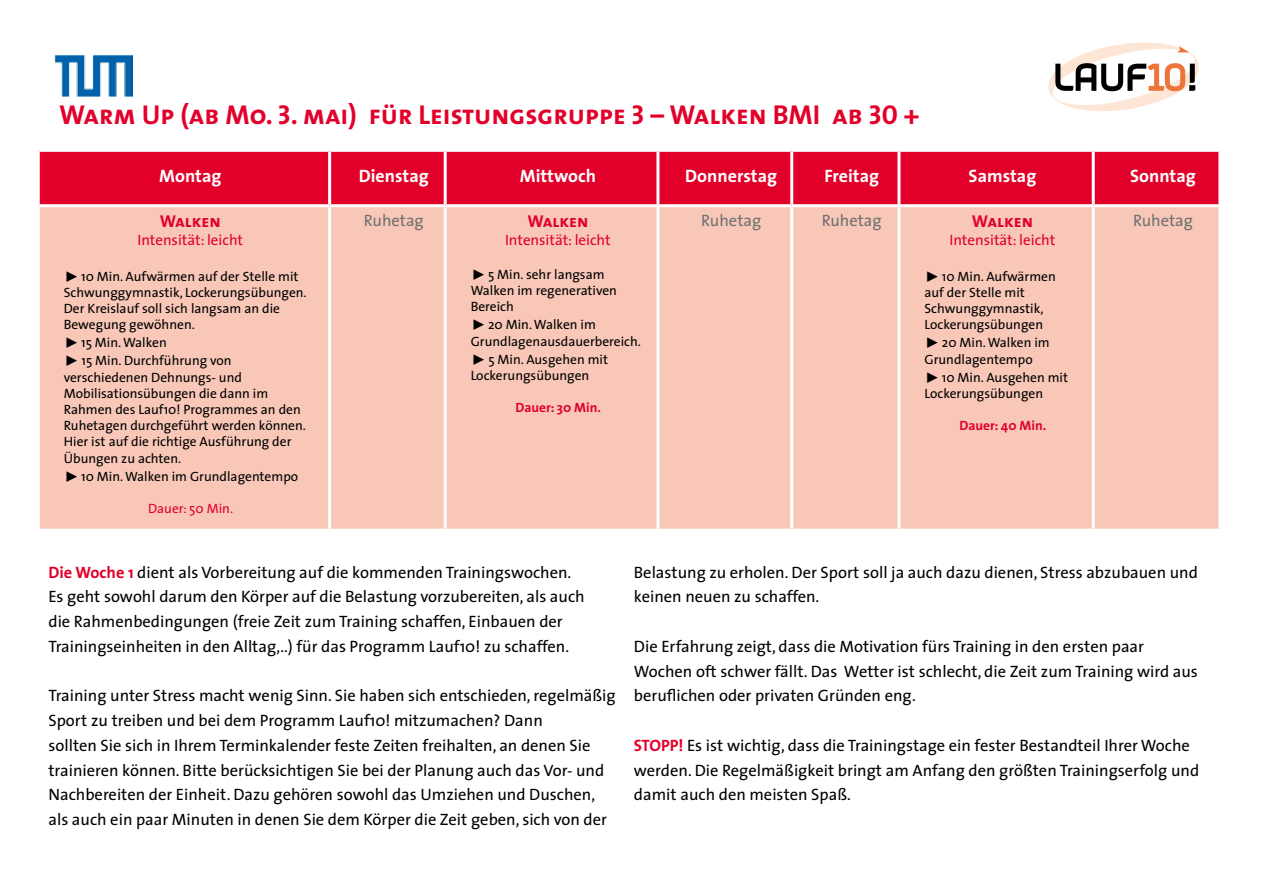
<style>
.page{position:relative;width:1263px;height:893px;background:#fff}
.page>*{position:absolute;margin:0;border:0;box-sizing:border-box;transform-origin:0 0}
.t1{font:27.45px "The Sans Bold Caps";color:#e2002a}
.t2{font:700 18px "The Sans";color:#fff}
.t3{font:17.25px "The Sans Bold Caps";color:#e2002a}
.t4{font:16.5px/24.8px "The Sans";color:#000}
.t5{font:16.5px "The Sans";color:#707173}
.t6{font:15px "The Sans";color:#e2002a}
.t7{font:13.5px/16.2px "The Sans";color:#000}
.t8{font:700 13.5px "The Sans";color:#e2002a}
.t9{font:13.5px "The Sans";color:#e2002a}
.s1{font-family:"The Sans Expert";font-size:15px}
.s2{font-weight:700;color:#e2002a}
</style>
<div class="page">
<div style="left:40px;top:152px;width:1178px;height:52px;background:#e2002a"></div>
<div style="left:40px;top:207px;width:1178px;height:322px;background:#f8c7b7"></div>
<hr style="left:328px;top:152px;width:3px;height:52px;background:#fff">
<hr style="left:444px;top:152px;width:3px;height:52px;background:#fff">
<hr style="left:656px;top:152px;width:3px;height:52px;background:#fff">
<hr style="left:790px;top:152px;width:3px;height:52px;background:#fff">
<hr style="left:897px;top:152px;width:3px;height:52px;background:#fff">
<hr style="left:1092px;top:152px;width:3px;height:52px;background:#fff">
<hr style="left:328px;top:207px;width:3px;height:322px;background:#fff">
<hr style="left:444px;top:207px;width:3px;height:322px;background:#fff">
<hr style="left:656px;top:207px;width:3px;height:322px;background:#fff">
<hr style="left:790px;top:207px;width:3px;height:322px;background:#fff">
<hr style="left:897px;top:207px;width:3px;height:322px;background:#fff">
<hr style="left:1092px;top:207px;width:3px;height:322px;background:#fff">
<img style="left:54px;top:55px;width:78px;height:41px">
<svg style="left:1048px;top:43px;width:151px;height:68px"></svg>
<h1 class="t1" style="left:59px;top:92px;width:862px">Warm Up (ab Mo. 3. mai) für Leistungsgruppe 3 – Walken BMI ab 30 +</h1>
<p class="t2" style="left:159px;top:161px;width:64px">Montag</p>
<p class="t2" style="left:359px;top:161px;width:72px">Dienstag</p>
<p class="t2" style="left:520px;top:161px;width:78px">Mittwoch</p>
<p class="t2" style="left:685px;top:161px;width:93px">Donnerstag</p>
<p class="t2" style="left:824px;top:161px;width:56px">Freitag</p>
<p class="t2" style="left:969px;top:161px;width:69px">Samstag</p>
<p class="t2" style="left:1130px;top:161px;width:67px">Sonntag</p>
<p class="t3" style="left:160px;top:206px;width:63px">Walken</p>
<p class="t6" style="left:137px;top:227px;width:107px">Intensität: leicht</p>
<p class="t7" style="left:64px;top:268px;width:244px"><span class="s1">˘</span> 10 Min. Aufwärmen auf der Stelle mit Schwunggymnastik, Lockerungsübungen.<br>Der Kreislauf soll sich langsam an die Bewegung gewöhnen.</p>
<p class="t7" style="left:64px;top:333px;width:169px;line-height:18px"><span class="s1">˘</span> 15 Min. Walken<br><span class="s1">˘</span> 15 Min. Durchführung von</p>
<p class="t7" style="left:64px;top:368px;width:244px">verschiedenen Dehnungs- und Mobilisationsübungen die dann im Rahmen des Lauf10! Programmes an den Ruhetagen durchgeführt werden können.<br>Hier ist auf die richtige Ausführung der Übungen zu achten.</p>
<p class="t7" style="left:64px;top:467px;width:236px"><span class="s1">˘</span> 10 Min. Walken im Grundlagentempo</p>
<p class="t9" style="left:148px;top:497px;width:87px">Dauer: 50 Min.</p>
<p class="t5" style="left:364px;top:207px;width:61px">Ruhetag</p>
<p class="t3" style="left:527px;top:206px;width:63px">Walken</p>
<p class="t6" style="left:505px;top:227px;width:107px">Intensität: leicht</p>
<p class="t7" style="left:471px;top:266px;width:148px"><span class="s1">˘</span> 5 Min. sehr langsam<br>Walken im regenerativen<br>Bereich</p>
<p class="t7" style="left:471px;top:316px;width:172px"><span class="s1">˘</span> 20 Min. Walken im<br>Grundlagenausdauerbereich.</p>
<p class="t7" style="left:471px;top:350px;width:139px"><span class="s1">˘</span> 5 Min. Ausgehen mit<br>Lockerungsübungen</p>
<p class="t8" style="left:515px;top:396px;width:87px">Dauer: 30 Min.</p>
<p class="t5" style="left:701px;top:207px;width:61px">Ruhetag</p>
<p class="t5" style="left:822px;top:207px;width:61px">Ruhetag</p>
<p class="t3" style="left:972px;top:206px;width:63px">Walken</p>
<p class="t6" style="left:949px;top:227px;width:107px">Intensität: leicht</p>
<p class="t7" style="left:924px;top:268px;width:133px"><span class="s1">˘</span> 10 Min. Aufwärmen auf der Stelle mit<br>Schwunggymnastik,<br>Lockerungsübungen</p>
<p class="t7" style="left:924px;top:334px;width:127px"><span class="s1">˘</span> 20 Min. Walken im<br>Grundlagentempo</p>
<p class="t7" style="left:924px;top:368px;width:145px"><span class="s1">˘</span> 10 Min. Ausgehen mit<br>Lockerungsübungen</p>
<p class="t8" style="left:959px;top:414px;width:88px">Dauer: 40 Min.</p>
<p class="t5" style="left:1133px;top:207px;width:61px">Ruhetag</p>
<p class="t4" style="left:48px;top:559px;width:538px"><span class="s2">Die Woche 1</span> dient als Vorbereitung auf die kommenden Trainingswochen.<br>Es geht sowohl darum den Körper auf die Belastung vorzubereiten, als auch die Rahmenbedingungen (freie Zeit zum Training schaffen, Einbauen der Trainingseinheiten in den Alltag,..) für das Programm Lauf10! zu schaffen.</p>
<p class="t4" style="left:48px;top:683px;width:569px">Training unter Stress macht wenig Sinn. Sie haben sich entschieden, regelmäßig Sport zu treiben und bei dem Programm Lauf10! mitzumachen? Dann<br>sollten Sie sich in Ihrem Terminkalender feste Zeiten freihalten, an denen Sie trainieren können. Bitte berücksichtigen Sie bei der Planung auch das Vor- und Nachbereiten der Einheit. Dazu gehören sowohl das Umziehen und Duschen, als auch ein paar Minuten in denen Sie dem Körper die Zeit geben, sich von der</p>
<p class="t4" style="left:634px;top:559px;width:565px">Belastung zu erholen. Der Sport soll ja auch dazu dienen, Stress abzubauen und keinen neuen zu schaffen.</p>
<p class="t4" style="left:634px;top:633px;width:566px">Die Erfahrung zeigt, dass die Motivation fürs Training in den ersten paar<br>Wochen oft schwer fällt. Das Wetter ist schlecht, die Zeit zum Training wird aus beruflichen oder privaten Gründen eng.</p>
<p class="t4" style="left:634px;top:732px;width:567px"><span class="s2">STOPP!</span> Es ist wichtig, dass die Trainingstage ein fester Bestandteil Ihrer Woche werden. Die Regelmäßigkeit bringt am Anfang den größten Trainingserfolg und damit auch den meisten Spaß.</p>
</div>
